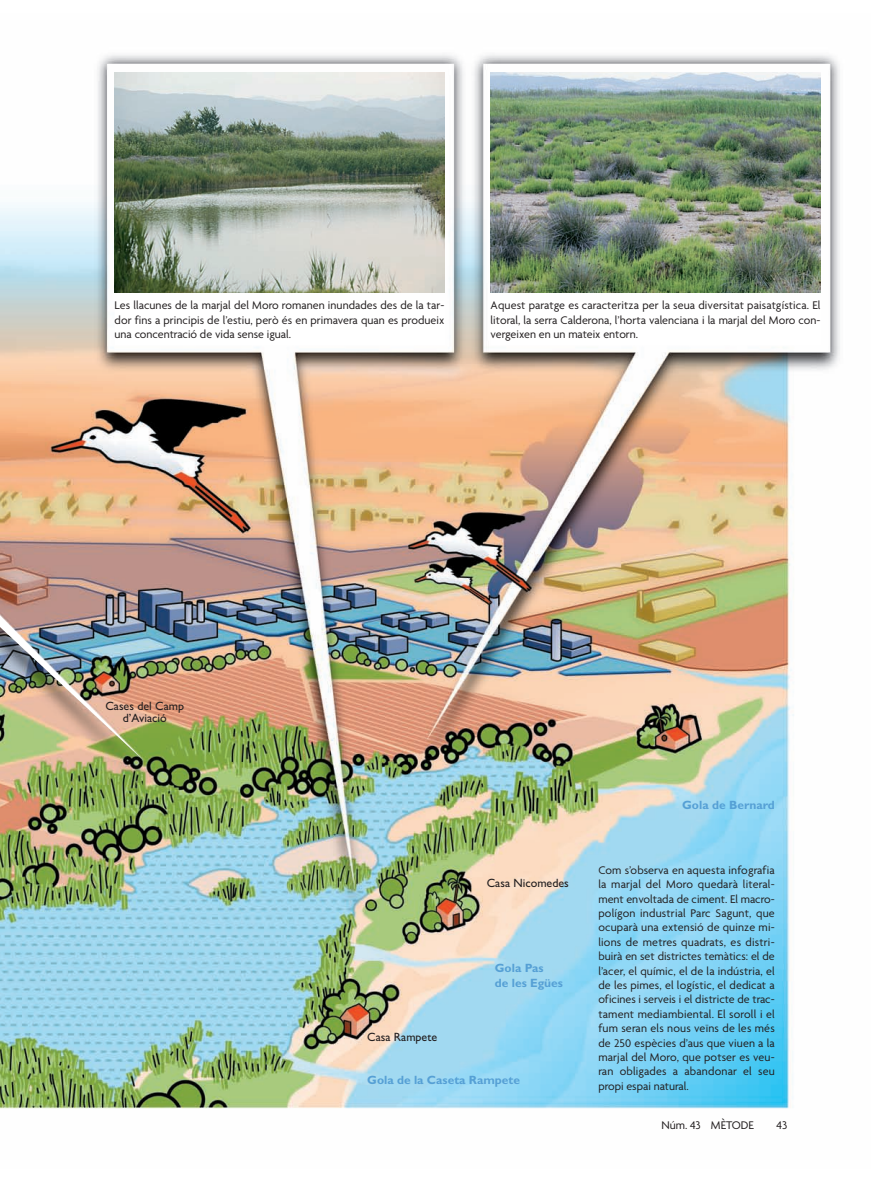
<style>
.page{position:relative;width:893px;height:1191px;background:#fff}
.page>*{position:absolute;margin:0;border:0;box-sizing:border-box;transform-origin:0 0}
.t1{font:12px/14.4px "Agenda";color:#231f20;text-align:justify}
.t2{font:700 12px/14.4px "Gill Sans";color:#56a0d5}
.t3{font:12px/12px "Gill Sans";color:#231f20;text-align:center}
</style>
<div class="page">
<img style="left:0;top:54px;width:840px;height:1055px">
<div style="left:115px;top:301px;width:329px;height:43px;background:#fff"></div>
<div style="left:491px;top:301px;width:329px;height:43px;background:#fff"></div>
<img style="left:491px;top:73px;width:329px;height:219px">
<img style="left:115px;top:73px;width:329px;height:219px">
<img style="left:0;top:350px;width:144px;height:410px">
<p class="t1" style="left:115px;top:299px;width:331px">Les llacunes de la marjal del Moro romanen inundades des de la tar&shy;dor fins a principis de l’estiu, però és en primavera quan es produeix una concentració de vida sense igual.</p>
<p class="t1" style="left:491px;top:299px;width:331px">Aquest paratge es caracteritza per la seua diversitat paisatgística. El litoral, la serra Calderona, l’horta valenciana i la marjal del Moro con&shy;vergeixen en un mateix entorn.</p>
<p class="t3" style="left:105px;top:701px;width:80px">Cases del Camp d’Aviació</p>
<p class="t3" style="left:487px;top:878px;width:84px">Casa Nicomedes</p>
<p class="t3" style="left:367px;top:1032px;width:71px">Casa Rampete</p>
<p class="t2" style="left:495px;top:962px;width:70px">Gola Pas<br>de les Egües</p>
<p class="t2" style="left:367px;top:1074px;width:154px">Gola de la Caseta Rampete</p>
<p class="t2" style="left:682px;top:798px;width:94px">Gola de Bernard</p>
<p class="t1" style="left:598px;top:863px;width:178px">Com s’observa en aquesta infografia la marjal del Moro quedarà literal&shy;ment envoltada de ciment. El macro&shy;polígon industrial Parc Sagunt, que ocuparà una extensió de quinze mi&shy;lions de metres quadrats, es distri&shy;buirà en set districtes temàtics: el de l’acer, el químic, el de la indústria, el de les pimes, el logístic, el dedicat a oficines i serveis i el districte de trac&shy;tament mediambiental. El soroll i el fum seran els nous veïns de les més de 250 espècies d’aus que viuen a la marjal del Moro, que potser es veu&shy;ran obligades a abandonar el seu propi espai natural.</p>
<p class="t1" style="left:661px;top:1118px;width:94px">Núm. 43 MÈTODE</p>
<p class="t1" style="left:776px;top:1118px;width:12px">43</p>
</div>
